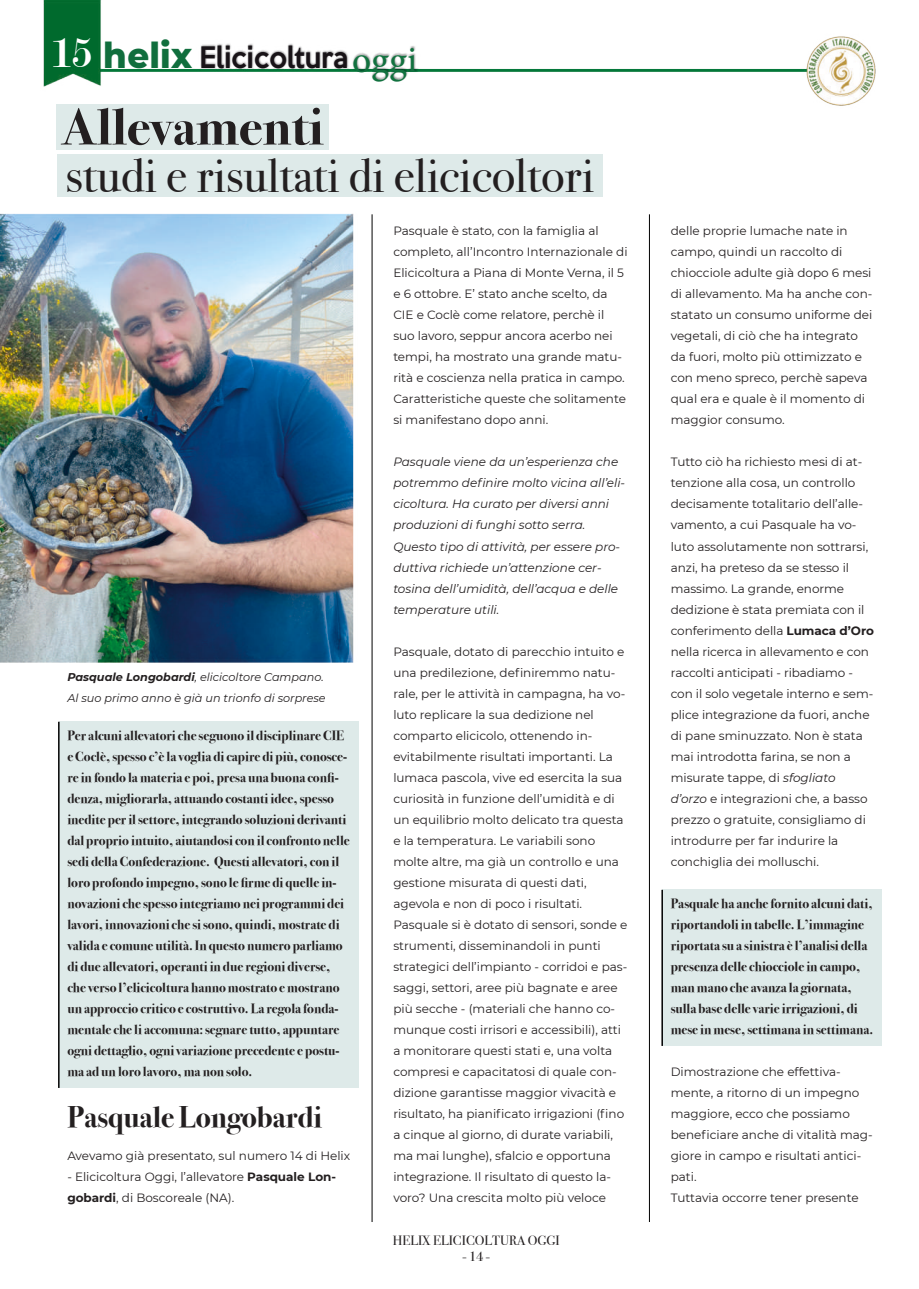
<style>
.page{position:relative;width:919px;height:1289px;background:#fff}
.page>*{position:absolute;margin:0;border:0;box-sizing:border-box;transform-origin:0 0}
.t1{font:700 52.35px "Bodoni Svty Two ITCTT";color:#231f20}
.t2{font:48.45px "Bodoni Svty Two ITCTT";color:#231f20}
.t3{font:700 29.85px "Bodoni Svty Two ITCTT";color:#231f20}
.t4{font:500 27px "Keep Calm";letter-spacing:.005em;color:#181317;scale:.94 1}
.t5{font:700 13.5px/21px "Bodoni Svty Two ITCTT";color:#231f20}
.t6{font:13.5px "Bodoni Svty Two ITCTT";color:#231f20}
.t7{font:12px/21px "Montserrat";color:#231f20}
.t8{font:italic 12px/21px "Montserrat";color:#231f20}
.t9{font:italic 11.25px/21px "Montserrat";color:#231f20}
.s1{font-family:"Modern";font-weight:400;font-size:45px;color:#fff}
.s2{font-family:"Montserrat";font-weight:800;font-size:36px;color:#106e3d}
.s3{font-family:"Minion Pro";font-weight:400;font-size:37.5px;color:#11723f}
.s4{font-weight:700}
.s5{font-style:italic}
</style>
<div class="page">
<img style="left:0;top:0;width:875px;height:662px">
<div style="left:56px;top:104px;width:272px;height:46px;background:#deeae9"></div>
<div style="left:57px;top:154px;width:545px;height:43px;background:#deeae9"></div>
<hr style="left:372px;top:214px;width:1px;height:1007px;background:#000001">
<hr style="left:649px;top:214px;width:1px;height:1007px;background:#000001">
<div style="left:59px;top:721px;width:299px;height:366px;background:#deeae9"></div>
<hr style="left:58px;top:721px;width:2px;height:366px;background:#000001">
<div style="left:662px;top:889px;width:219px;height:156px;background:#deeae9"></div>
<hr style="left:661px;top:889px;width:2px;height:156px;background:#000001">
<h3 class="t4" style="left:51px;top:47px;width:391px"><span class="s1">15</span> <span class="s2">helix</span> Elicicoltura <span class="s3">oggi</span></h3>
<h1 class="t1" style="left:61px;top:96px;width:265px">Allevamenti</h1>
<h2 class="t2" style="left:65px;top:147px;width:530px">studi e risultati di elicicoltori</h2>
<p class="t9" style="left:67px;top:666px;width:260px"><span class="s4">Pasquale Longobardi</span>, elicicoltore Campano.<br>Al suo primo anno è già un trionfo di sorprese</p>
<p class="t5" style="left:67px;top:724px;width:284px">Per alcuni allevatori che seguono il disciplinare CIE e Coclè, spesso c’è la voglia di capire di più, conosce&shy;re in fondo la materia e poi, presa una buona confi&shy;denza, migliorarla, attuando costanti idee, spesso inedite per il settore, integrando soluzioni derivanti dal proprio intuito, aiutandosi con il confronto nelle sedi della Confederazione. Questi allevatori, con il loro profondo impegno, sono le firme di quelle in&shy;novazioni che spesso integriamo nei programmi dei lavori, innovazioni che si sono, quindi, mostrate di valida e comune utilità. In questo numero parliamo di due allevatori, operanti in due regioni diverse, che verso l’elicicoltura hanno mostrato e mostrano un approccio critico e costruttivo. La regola fonda&shy;mentale che li accomuna: segnare tutto, appuntare ogni dettaglio, ogni variazione precedente e postu&shy;ma ad un loro lavoro, ma non solo.</p>
<h3 class="t3" style="left:67px;top:1099px;width:256px">Pasquale Longobardi</h3>
<p class="t7" style="left:67px;top:1144px;width:284px">Avevamo già presentato, sul numero 14 di Helix</p>
<p class="t7" style="left:67px;top:1165px;width:270px">- Elicicoltura Oggi, l’allevatore <span class="s4">Pasquale Lon&shy;gobardi</span>, di Boscoreale (NA).</p>
<p class="t7" style="left:393px;top:220px;width:236px">Pasquale è stato, con la famiglia al completo, all’Incontro Internazionale di Elicicoltura a Piana di Monte Verna, il 5 e 6 ottobre. E’ stato anche scelto, da CIE e Coclè come relatore, perchè il suo lavoro, seppur ancora acerbo nei tempi, ha mostrato una grande matu&shy;rità e coscienza nella pratica in campo.<br>Caratteristiche queste che solitamente si manifestano dopo anni.</p>
<p class="t8" style="left:393px;top:451px;width:233px">Pasquale viene da un’esperienza che potremmo definire molto vicina all’eli&shy;cicoltura. Ha curato per diversi anni produzioni di funghi sotto serra.<br>Questo tipo di attività, per essere pro&shy;duttiva richiede un’attenzione cer&shy;tosina dell’umidità, dell’acqua e delle temperature utili.</p>
<p class="t7" style="left:393px;top:640px;width:235px">Pasquale, dotato di parecchio intuito e una predilezione, definiremmo natu&shy;rale, per le attività in campagna, ha vo&shy;luto replicare la sua dedizione nel comparto elicicolo, ottenendo in&shy;evitabilmente risultati importanti. La lumaca pascola, vive ed esercita la sua curiosità in funzione dell’umidità e di un equilibrio molto delicato tra questa e la temperatura. Le variabili sono molte altre, ma già un controllo e una gestione misurata di questi dati, agevola e non di poco i risultati.<br>Pasquale si è dotato di sensori, sonde e strumenti, disseminandoli in punti strategici dell’impianto - corridoi e pas&shy;saggi, settori, aree più bagnate e aree più secche - (materiali che hanno co&shy;munque costi irrisori e accessibili), atti a monitorare questi stati e, una volta compresi e capacitatosi di quale con&shy;dizione garantisse maggior vivacità e risultato, ha pianificato irrigazioni (fino a cinque al giorno, di durate variabili, ma mai lunghe), sfalcio e opportuna integrazione. Il risultato di questo la&shy;voro? Una crescita molto più veloce</p>
<p class="t6" style="left:393px;top:1232px;width:168px">HELIX ELICICOLTURA OGGI</p>
<p class="t6" style="left:462px;top:1248px;width:29px">- 14 -</p>
<p class="t7" style="left:670px;top:220px;width:203px">delle proprie lumache nate in campo, quindi un raccolto di chiocciole adulte già dopo 6 mesi di allevamento. Ma ha anche con&shy;statato un consumo uniforme dei vegetali, di ciò che ha integrato da fuori, molto più ottimizzato e con meno spreco, perchè sapeva qual era e quale è il momento di maggior consumo.</p>
<p class="t7" style="left:670px;top:451px;width:205px">Tutto ciò ha richiesto mesi di at&shy;tenzione alla cosa, un controllo decisamente totalitario dell’alle&shy;vamento, a cui Pasquale ha vo&shy;luto assolutamente non sottrarsi, anzi, ha preteso da se stesso il massimo. La grande, enorme dedizione è stata premiata con il conferimento della <span class="s4">Lumaca d’Oro </span>nella ricerca in allevamento e con raccolti anticipati - ribadiamo - con il solo vegetale interno e sem&shy;plice integrazione da fuori, anche di pane sminuzzato. Non è stata mai introdotta farina, se non a misurate tappe, di <span class="s5">sfogliato d’orzo</span> e integrazioni che, a basso prezzo o gratuite, consigliamo di introdurre per far indurire la conchiglia dei molluschi.</p>
<p class="t5" style="left:670px;top:892px;width:204px">Pasquale ha anche fornito alcuni dati, riportandoli in tabelle. L’immagine riportata su a sinistra è l’analisi della presenza delle chiocciole in campo, man mano che avanza la giornata, sulla base delle varie irrigazioni, di mese in mese, settimana in settimana.</p>
<p class="t7" style="left:670px;top:1060px;width:203px">Dimostrazione che effettiva&shy;mente, a ritorno di un impegno maggiore, ecco che possiamo beneficiare anche di vitalità mag&shy;giore in campo e risultati antici&shy;pati.<br>Tuttavia occorre tener presente</p>
</div>
